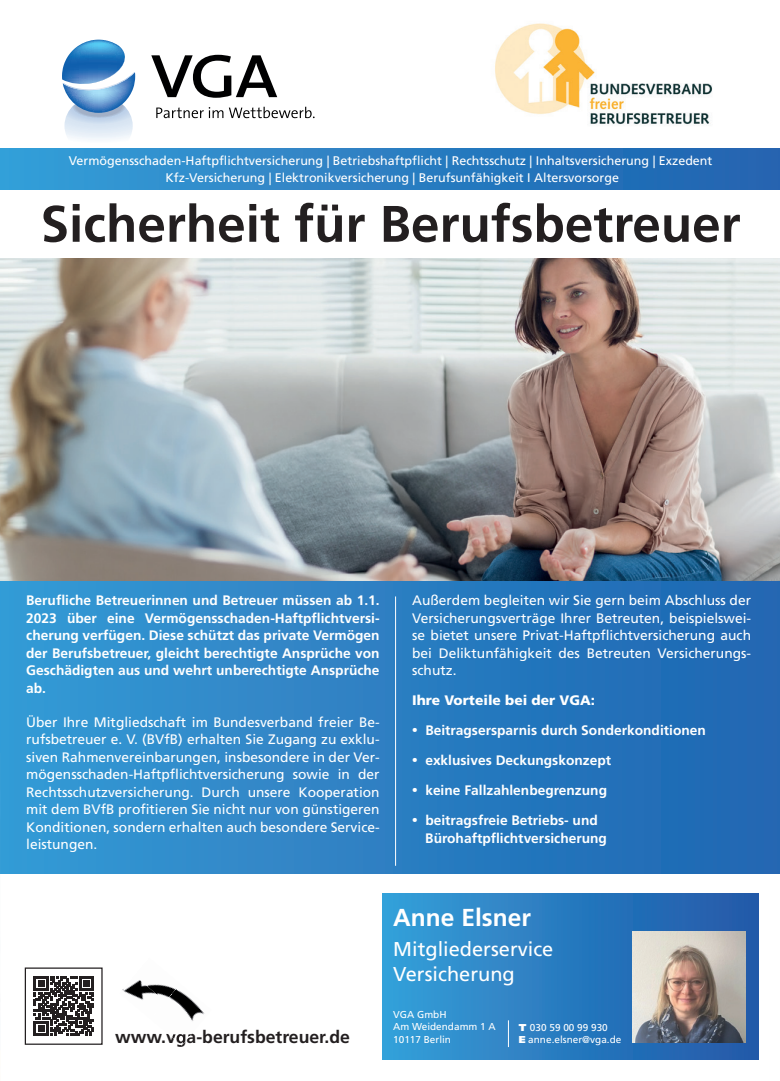
<style>
.page{position:relative;width:780px;height:1081px;background:#fff}
.page>*{position:absolute;margin:0;border:0;box-sizing:border-box;transform-origin:0 0}
.t1{font:700 51.25px "Frutiger LT Std";color:#231f20}
.t2{font:700 24.5px "Frutiger LT Std";color:#fff}
.t3{font:20px/25px "Frutiger LT Std";color:#fff}
.t4{font:700 17.62px "Frutiger LT Std";color:#231f20}
.t5{font:13.75px/17.5px "Frutiger LT Std";color:#fff;text-align:justify}
.t6{font:700 13.75px/17.5px "Frutiger LT Std";color:#fff;text-align:justify}
.t7{font:12.5px/16.2px "Frutiger LT Std";color:#fff;text-align:center}
.t8{font:10px/12.5px "Frutiger LT Std";color:#fff}
.s1{font-weight:900}
</style>
<div class="page">
<img style="left:0;top:259px;width:780px;height:322px">
<svg style="left:62px;top:40px;width:73px;height:100px"></svg>
<svg style="left:151px;top:55px;width:126px;height:43px"></svg>
<svg style="left:156px;top:107px;width:67px;height:11px"></svg>
<svg style="left:229px;top:107px;width:85px;height:11px"></svg>
<div style="left:0;top:581px;width:780px;height:293px;background:linear-gradient(to right,#379ad5,#1f65b1)"></div>
<div style="left:0;top:149px;width:780px;height:40px;background:linear-gradient(to right,#369ed7,#2061ae)"></div>
<svg style="left:34px;top:976px;width:59px;height:60px"></svg>
<div style="left:25px;top:967px;width:78px;height:78px;border:1px solid #231f20"></div>
<div style="left:382px;top:893px;width:376px;height:167px;background:linear-gradient(to right,#349fd8,#2057a7)"></div>
<img style="left:632px;top:931px;width:113px;height:112px">
<hr style="left:395px;top:596px;width:1px;height:270px;background:#fff">
<img style="left:180px;top:991px;width:25px;height:24px">
<img style="left:165px;top:985px;width:15px;height:16px">
<img style="left:175px;top:1001px;width:22px;height:20px">
<img style="left:122px;top:980px;width:43px;height:20px">
<img style="left:168px;top:1034px;width:23px;height:11px">
<svg style="left:508px;top:1020px;width:1px;height:27px"></svg>
<img style="left:495px;top:23px;width:217px;height:102px">
<img style="left:0;top:752px;width:1px;height:122px">
<svg style="left:413px;top:728px;width:4px;height:4px"></svg>
<svg style="left:413px;top:758px;width:4px;height:4px"></svg>
<svg style="left:413px;top:788px;width:4px;height:4px"></svg>
<svg style="left:413px;top:818px;width:4px;height:4px"></svg>
<p class="t7" style="left:69px;top:153px;width:645px">Vermögensschaden-Haftpflichtversicherung | Betriebshaftpflicht | Rechtsschutz | Inhaltsversicherung | Exzedent<br>Kfz-Versicherung | Elektronikversicherung | Berufsunfähigkeit I Altersvorsorge</p>
<p class="t1" style="left:40px;top:194px;width:701px">Sicherheit für Berufsbetreuer</p>
<p class="t6" style="left:26px;top:592px;width:355px">Berufliche Betreuerinnen und Betreuer müssen ab 1.1.<br>2023 über eine Vermögensschaden-Haftpflichtversi&shy;cherung verfügen. Diese schützt das private Vermögen der Berufsbetreuer, gleicht berechtigte Ansprüche von Geschädigten aus und wehrt unberechtigte Ansprüche ab.</p>
<p class="t5" style="left:26px;top:713px;width:355px">Über Ihre Mitgliedschaft im Bundesverband freier Be&shy;rufsbetreuer e. V. (BVfB) erhalten Sie Zugang zu exklu&shy;siven Rahmenvereinbarungen, insbesondere in der Ver&shy;mögensschaden-Haftpflichtversicherung sowie in der Rechtsschutzversicherung. Durch unsere Kooperation mit dem BVfB profitieren Sie nicht nur von günstigeren Konditionen, sondern erhalten auch besondere Service&shy;leistungen.</p>
<p class="t5" style="left:412px;top:592px;width:340px">Außerdem begleiten wir Sie gern beim Abschluss der Versicherungsverträge Ihrer Betreuten, beispielswei&shy;se bietet unsere Privat-Haftpflichtversicherung auch bei Deliktunfähigkeit des Betreuten Versicherungs&shy;schutz.</p>
<p class="t6" style="left:425px;top:685px;width:282px;line-height:30px;text-align:left;text-indent:-13px"><span class="s1">Ihre Vorteile bei der VGA:<br></span>Beitragsersparnis durch Sonderkonditionen exklusives Deckungskonzept<br>keine Fallzahlenbegrenzung<br>beitragsfreie Betriebs- und</p>
<p class="t6" style="left:425px;top:829px;width:183px">Bürohaftpflichtversicherung</p>
<p class="t2" style="left:393px;top:903px;width:139px">Anne Elsner</p>
<p class="t3" style="left:393px;top:937px;width:162px">Mitgliederservice<br>Versicherung</p>
<p class="t8" style="left:518px;top:1021px;width:91px"><span class="s1">T</span> 030 59 00 99 930</p>
<p class="t8" style="left:393px;top:1008px;width:104px">VGA GmbH<br>Am Weidendamm 1 A<br>10117 Berlin</p>
<p class="t4" style="left:115px;top:1027px;width:236px">www.vga-berufsbetreuer.de</p>
<p class="t8" style="left:518px;top:1033px;width:104px"><span class="s1">E</span> anne.elsner@vga.de</p>
</div>
